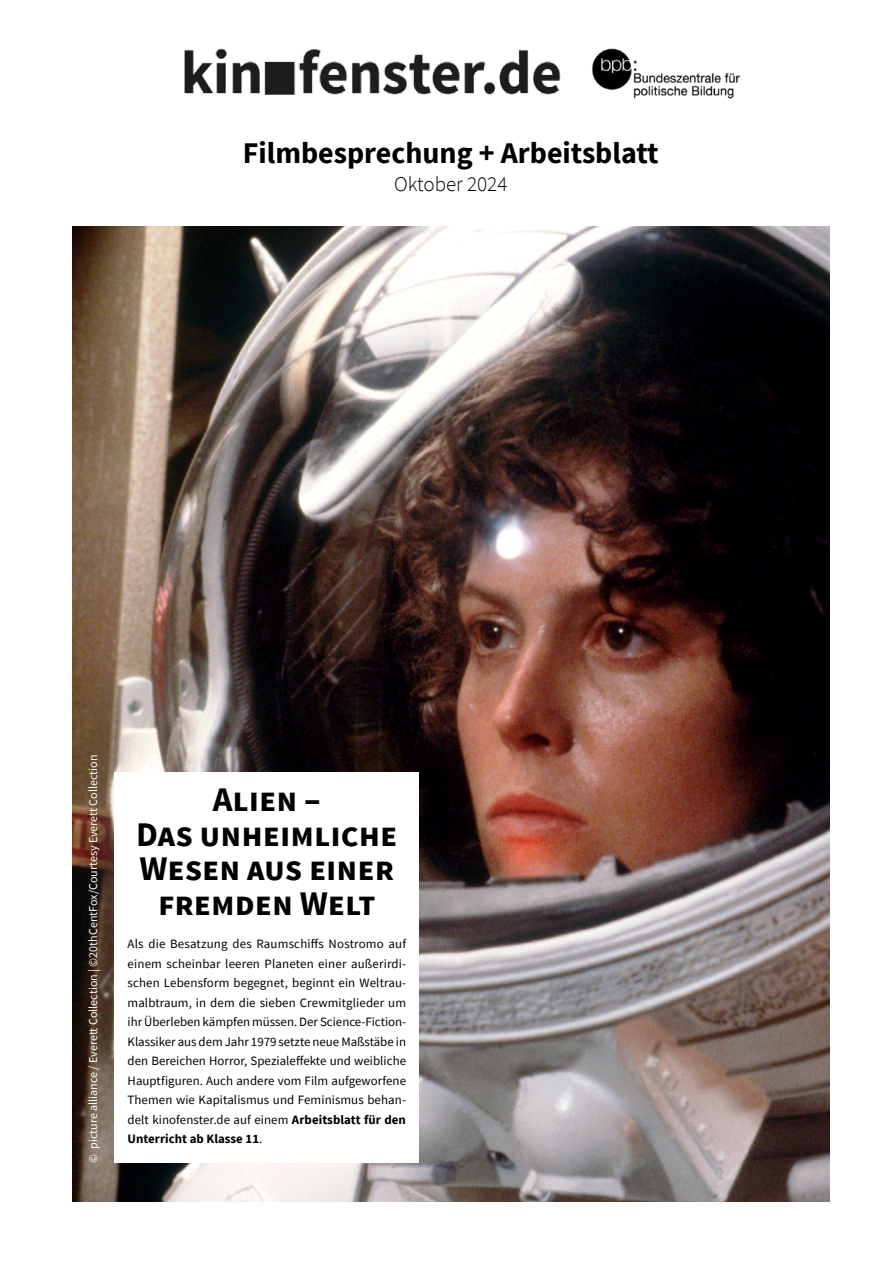
<style>
.page{position:relative;width:893px;height:1263px;background:#fff}
.page>*{position:absolute;margin:0;border:0;box-sizing:border-box;transform-origin:0 0}
.Titel_Head{font:700 34.5px/34.5px "Source Sans Pro";color:#000;text-align:center}
.t1{font:700 30px "Source Sans Pro";color:#000}
.t2{font:300 21px "Source Sans Pro";color:#000}
.Filmbespr_Fliesstext{font:12.75px/19.5px "Source Sans Pro";letter-spacing:.005em;color:#000;text-align:justify}
.Filmbespr_Autorenzeile{font:12px "Source Sans Pro";color:#fff}
.s1{font-weight:700}
</style>
<div class="page">
<img style="left:72px;top:227px;width:757px;height:975px">
<div style="left:115px;top:773px;width:304px;height:390px;background:#fff"></div>
<img style="left:592px;top:48px;width:148px;height:51px">
<img style="left:184px;top:48px;width:377px;height:47px">
<p class="t1" style="left:243px;top:133px;width:417px">Filmbesprechung + Arbeitsblatt</p>
<p class="t2" style="left:394px;top:171px;width:115px">Oktober 2024</p>
<p class="Filmbespr_Autorenzeile" style="left:86px;top:1163px;width:409px;rotate:-90deg">© picture alliance / Everett Collection | ©20thCentFox/Courtesy Everett Collection</p>
<p class="Titel_Head" style="left:136px;top:782px;width:263px">Alien –<br>Das unheimliche<br>Wesen aus einer fremden Welt</p>
<p class="Filmbespr_Fliesstext" style="left:128px;top:934px;width:280px">Als die Besatzung des Raumschiffs Nostromo auf einem scheinbar leeren Planeten einer außerirdi&shy;schen Lebensform begegnet, beginnt ein Weltrau&shy;malbtraum, in dem die sieben Crewmitglieder um ihr Überleben kämpfen müssen. Der Science-Fiction-Klassiker aus dem Jahr 1979 setzte neue Maßstäbe in den Bereichen Horror, Spezialeffekte und weibliche Hauptfiguren. Auch andere vom Film aufgeworfene Themen wie Kapitalismus und Feminismus behan&shy;delt kinofenster.de auf einem <span class="s1">Arbeitsblatt für den Unterricht ab Klasse 11</span>.</p>
</div>
